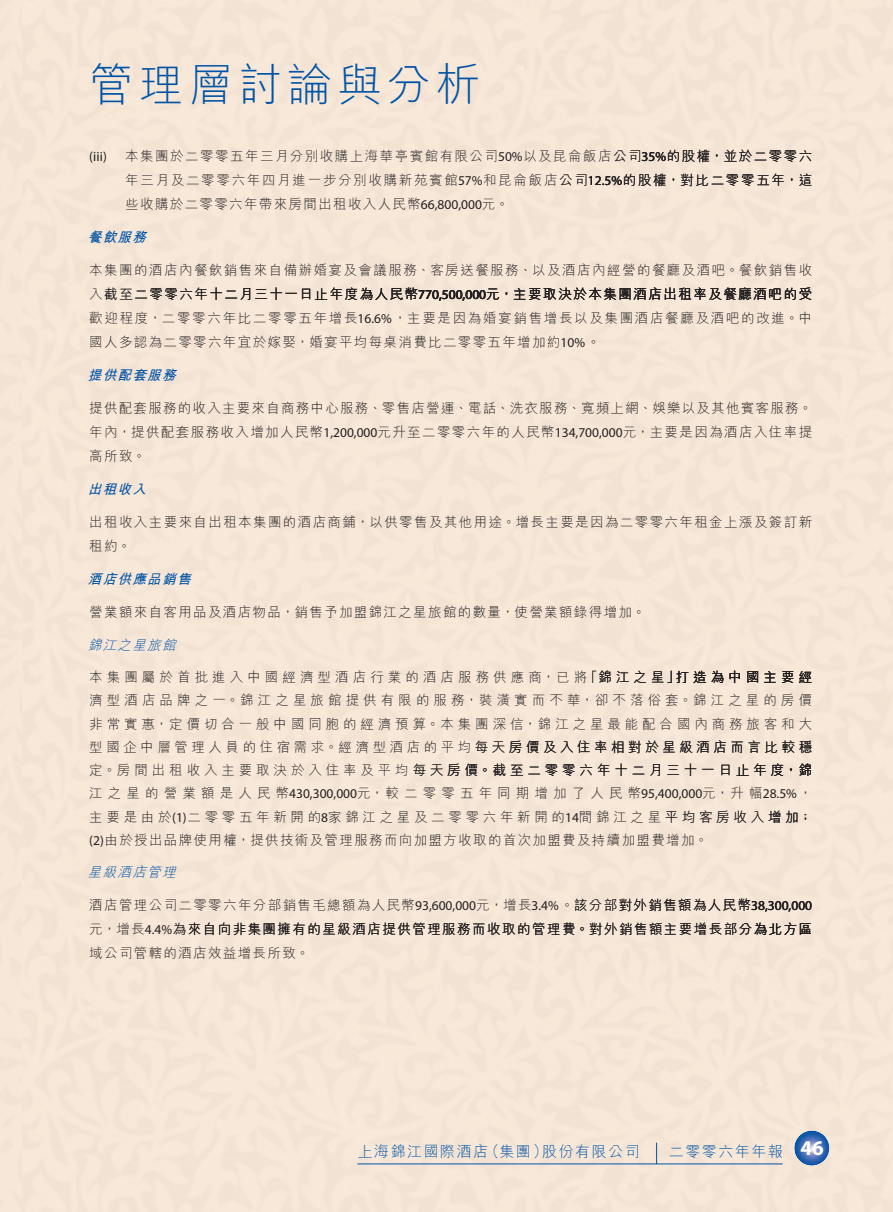
<style>
.page{position:relative;width:893px;height:1212px;background:#fff}
.page>*{position:absolute;margin:0;border:0;box-sizing:border-box;transform-origin:0 0}
.t1{font:45px "M Hei HK Light E Ten B5 H";letter-spacing:.1em;color:#0154a6}
.t2{font:15px "M Hei HK Light E Ten B5 H";letter-spacing:.1em;color:#0154a6}
.t3{font:13.5px/24px "M Hei HK Light E Ten B5 H";letter-spacing:.105em;color:#231f20;text-align:justify}
.t4{font:italic 13.5px "M Hei HK Bold E Ten B5 H";letter-spacing:.1em;color:#0154a6}
.t5{font:italic 13.5px "M Hei HK Light E Ten B5 H";color:#0154a6}
.t6{font:13.5px "Myriad Pro";color:#231f20}
.s1{font-family:"Myriad Pro"}
.s2{font-family:"Myriad Pro";font-weight:700;font-size:21px;color:#fff}
</style>
<div class="page">
<div style="left:21px;top:0;width:872px;height:1212px;background:#f7e7d7"></div>
<hr style="left:357px;top:1163px;width:426px;height:1px;background:#0154a6">
<svg style="left:656px;top:1142px;width:1px;height:22px"></svg>
<svg style="left:794px;top:1130px;width:35px;height:35px"></svg>
<h1 class="t1" style="left:89px;top:67px;width:393px">管理層討論與分析</h1>
<p class="t6" style="left:89px;top:151px;width:19px">(iii)</p>
<p class="t3" style="left:125px;top:145px;width:688px">本集團於二零零五年三月分別收購上海華亭賓館有限公司<span class="s1">50%</span>以及昆侖飯店公司<span class="s1">35%</span>的股權，並於二零零六年三月及二零零六年四月進一步分別收購新苑賓館<span class="s1">57%</span>和昆侖飯店公司<span class="s1">12.5%</span>的股權，對比二零零五年，這些收購於二零零六年帶來房間出租收入人民幣<span class="s1">66,800,000</span>元。</p>
<p class="t4" style="left:88px;top:232px;width:60px">餐飲服務</p>
<p class="t3" style="left:89px;top:259px;width:724px">本集團的酒店內餐飲銷售來自備辦婚宴及會議服務、客房送餐服務、以及酒店內經營的餐廳及酒吧。餐飲銷售收入截至二零零六年十二月三十一日止年度為人民幣<span class="s1">770,500,000</span>元，主要取決於本集團酒店出租率及餐廳酒吧的受歡迎程度，二零零六年比二零零五年增長<span class="s1">16.6%</span>，主要是因為婚宴銷售增長以及集團酒店餐廳及酒吧的改進。中國人多認為二零零六年宜於嫁娶，婚宴平均每桌消費比二零零五年增加約<span class="s1">10%</span>。</p>
<p class="t4" style="left:88px;top:370px;width:89px">提供配套服務</p>
<p class="t3" style="left:89px;top:397px;width:724px">提供配套服務的收入主要來自商務中心服務、零售店營運、電話、洗衣服務、寬頻上網、娛樂以及其他賓客服務。年內，提供配套服務收入增加人民幣<span class="s1">1,200,000</span>元升至二零零六年的人民幣<span class="s1">134,700,000</span>元，主要是因為酒店入住率提高所致。</p>
<p class="t4" style="left:88px;top:484px;width:63px">出租收入</p>
<p class="t3" style="left:89px;top:511px;width:724px">出租收入主要來自出租本集團的酒店商鋪，以供零售及其他用途。增長主要是因為二零零六年租金上漲及簽訂新租約。</p>
<p class="t4" style="left:88px;top:574px;width:108px">酒店供應品銷售</p>
<p class="t3" style="left:89px;top:601px;width:558px">營業額來自客用品及酒店物品，銷售予加盟錦江之星旅館的數量，使營業額錄得增加。</p>
<p class="t5" style="left:88px;top:640px;width:93px">錦江之星旅館</p>
<p class="t3" style="left:89px;top:667px;width:724px;line-height:23.2px">本集團屬於首批進入中國經濟型酒店行業的酒店服務供應商，已將「錦江之星」打造為中國主要經濟型酒店品牌之一。錦江之星旅館提供有限的服務，裝潢實而不華，卻不落俗套。錦江之星的房價非常實惠，定價切合一般中國同胞的經濟預算。本集團深信，錦江之星最能配合國內商務旅客和大型國企中層管理人員的住宿需求。經濟型酒店的平均每天房價及入住率相對於星級酒店而言比較穩定。房間出租收入主要取決於入住率及平均每天房價。截至二零零六年十二月三十一日止年度，錦江之星的營業額是人民幣<span class="s1">430,300,000</span>元，較二零零五年同期增加了人民幣<span class="s1">95,400,000</span>元，升幅<span class="s1">28.5%</span>，主要是由於<span class="s1">(1)</span>二零零五年新開的<span class="s1">8</span>家錦江之星及二零零六年新開的<span class="s1">14</span>間錦江之星平均客房收入增加；<span class="s1">(2)</span>由於授出品牌使用權，提供技術及管理服務而向加盟方收取的首次加盟費及持續加盟費增加。</p>
<p class="t5" style="left:88px;top:867px;width:93px">星級酒店管理</p>
<p class="t3" style="left:89px;top:895px;width:724px">酒店管理公司二零零六年分部銷售毛總額為人民幣<span class="s1">93,600,000</span>元，增長<span class="s1">3.4%</span>。該分部對外銷售額為人民幣<span class="s1">38,300,000</span>元，增長<span class="s1">4.4%</span>為來自向非集團擁有的星級酒店提供管理服務而收取的管理費。對外銷售額主要增長部分為北方區域公司管轄的酒店效益增長所致。</p>
<p class="t2" style="left:358px;top:1146px;width:283px">上海錦江國際酒店（集團）股份有限公司</p>
<p class="t2" style="left:669px;top:1146px;width:156px">二零零六年年報 <span class="s2">46</span></p>
</div>
